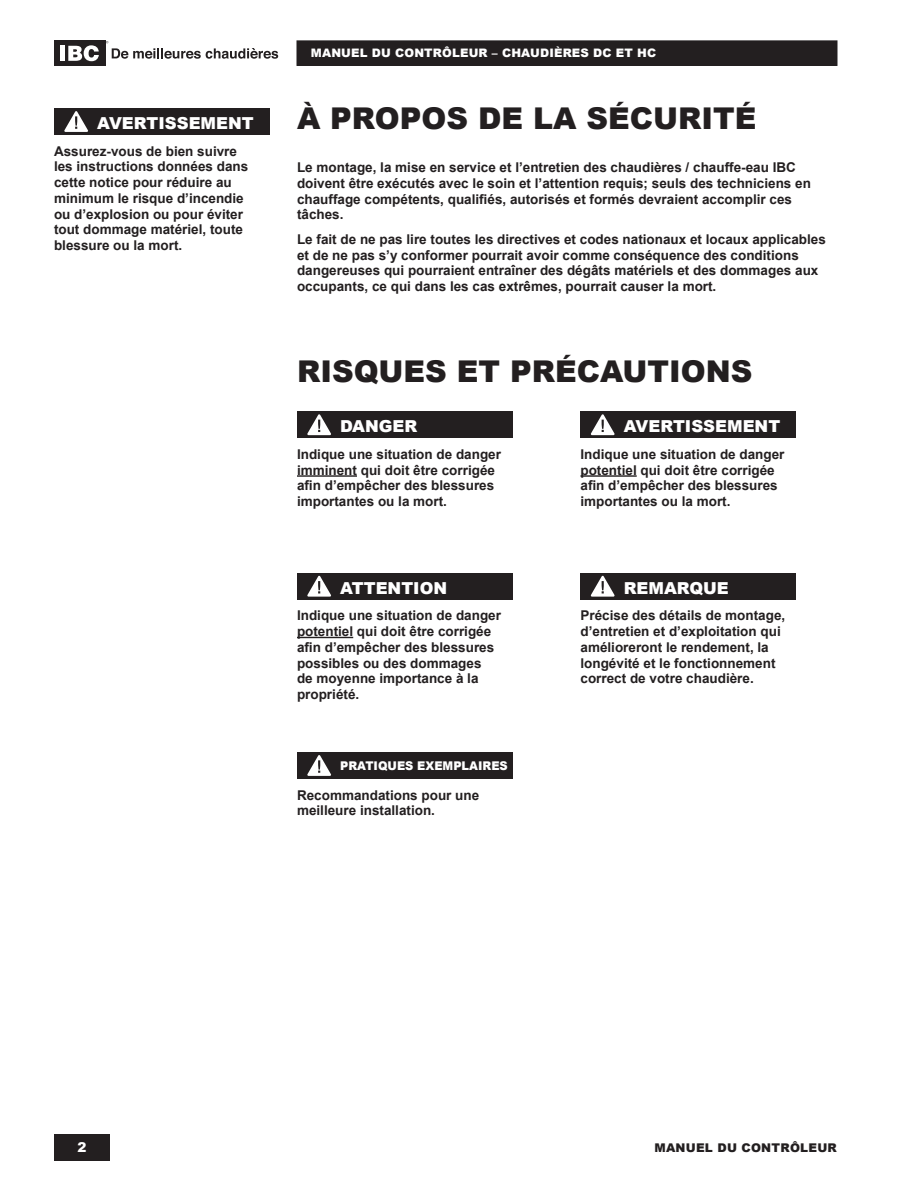
<style>
.page{position:relative;width:918px;height:1188px;background:#fff}
.page>*{position:absolute;margin:0;border:0;box-sizing:border-box;transform-origin:0 0}
.t1{font:900 30px "Arial";color:#231f20}
.t2{font:900 16.5px "Arial";color:#fff}
.t3{font:700 13.5px/15.8px "Arial";color:#231f20}
.t4{font:900 13.5px "Arial";color:#fff}
.t5{font:900 12px "Arial";color:#fff;scale:.95 1}
.t6{font:900 12px "Arial";letter-spacing:.02em;color:#231f20}
.t7{font:900 11.7px "Arial";letter-spacing:.015em;color:#fff}
</style>
<div class="page">
<div style="left:54px;top:1134px;width:56px;height:27px;background:#231f20"></div>
<div style="left:297px;top:41px;width:540px;height:24px;background:#231f20"></div>
<div style="left:297px;top:40px;width:540px;height:26px;border:1px solid #231f20"></div>
<div style="left:54px;top:40px;width:51px;height:26px;background:#231f20"></div>
<div style="left:60px;top:46px;width:5px;height:15px;background:#fff"></div>
<svg style="left:68px;top:45px;width:31px;height:16px"></svg>
<svg style="left:106px;top:41px;width:172px;height:18px"></svg>
<div style="left:297px;top:752px;width:216px;height:27px;background:#231f20"></div>
<svg style="left:307px;top:755px;width:24px;height:21px"></svg>
<div style="left:580px;top:411px;width:216px;height:27px;background:#231f20"></div>
<svg style="left:591px;top:414px;width:24px;height:21px"></svg>
<hr style="left:580px;top:475px;width:57px;height:2px;background:#231f20">
<div style="left:297px;top:573px;width:216px;height:27px;background:#231f20"></div>
<svg style="left:307px;top:576px;width:24px;height:21px"></svg>
<hr style="left:297px;top:637px;width:56px;height:1px;background:#231f20">
<div style="left:580px;top:573px;width:216px;height:27px;background:#231f20"></div>
<svg style="left:591px;top:576px;width:24px;height:21px"></svg>
<div style="left:297px;top:411px;width:216px;height:27px;background:#231f20"></div>
<svg style="left:307px;top:414px;width:24px;height:21px"></svg>
<hr style="left:297px;top:475px;width:60px;height:2px;background:#231f20">
<div style="left:54px;top:108px;width:216px;height:27px;background:#231f20"></div>
<svg style="left:64px;top:111px;width:24px;height:21px"></svg>
<p class="t2" style="left:97px;top:111px;width:158px">AVERTISSEMENT</p>
<p class="t3" style="left:54px;top:143px;width:196px">Assurez-vous de bien suivre les instructions données dans cette notice pour réduire au minimum le risque d’incendie ou d’explosion ou pour éviter tout dommage matériel, toute blessure ou la mort.</p>
<p class="t7" style="left:311px;top:45px;width:347px">MANUEL DU CONTRÔLEUR – CHAUDIÈRES DC ET HC</p>
<h1 class="t1" style="left:297px;top:97px;width:461px">À PROPOS DE LA SÉCURITÉ</h1>
<p class="t3" style="left:297px;top:160px;width:515px">Le montage, la mise en service et l’entretien des chaudières / chauffe-eau IBC doivent être exécutés avec le soin et l’attention requis; seuls des techniciens en chauffage compétents, qualifiés, autorisés et formés devraient accomplir ces tâches.</p>
<p class="t3" style="left:297px;top:232px;width:530px">Le fait de ne pas lire toutes les directives et codes nationaux et locaux applicables et de ne pas s’y conformer pourrait avoir comme conséquence des conditions dangereuses qui pourraient entraîner des dégâts matériels et des dommages aux occupants, ce qui dans les cas extrêmes, pourrait causer la mort.</p>
<h1 class="t1" style="left:297px;top:349px;width:457px">RISQUES ET PRÉCAUTIONS</h1>
<p class="t2" style="left:340px;top:414px;width:79px">DANGER</p>
<p class="t3" style="left:297px;top:447px;width:206px">Indique une situation de danger imminent qui doit être corrigée afin d’empêcher des blessures importantes ou la mort.</p>
<p class="t2" style="left:340px;top:576px;width:109px">ATTENTION</p>
<p class="t3" style="left:297px;top:608px;width:206px">Indique une situation de danger potentiel qui doit être corrigée afin d’empêcher des blessures possibles ou des dommages<br>de moyenne importance à la propriété.</p>
<p class="t5" style="left:340px;top:757px;width:178px">PRATIQUES EXEMPLAIRES</p>
<p class="t3" style="left:297px;top:787px;width:184px">Recommandations pour une meilleure installation.</p>
<p class="t2" style="left:624px;top:414px;width:158px">AVERTISSEMENT</p>
<p class="t3" style="left:580px;top:447px;width:206px">Indique une situation de danger potentiel qui doit être corrigée afin d’empêcher des blessures importantes ou la mort.</p>
<p class="t2" style="left:624px;top:576px;width:107px">REMARQUE</p>
<p class="t3" style="left:580px;top:608px;width:206px">Précise des détails de montage, d’entretien et d’exploitation qui amélioreront le rendement, la longévité et le fonctionnement correct de votre chaudière.</p>
<p class="t4" style="left:77px;top:1138px;width:11px">2</p>
<p class="t6" style="left:654px;top:1139px;width:184px">MANUEL DU CONTRÔLEUR</p>
</div>
